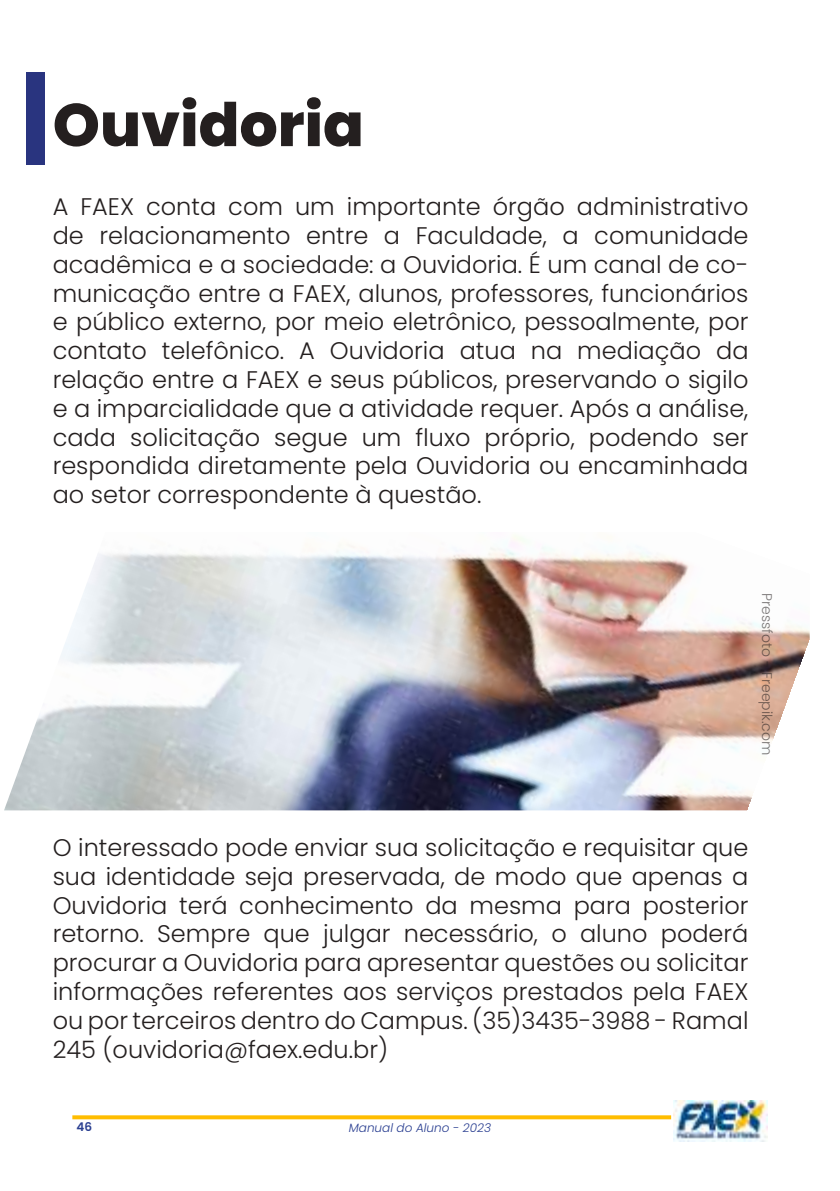
<style>
.page{position:relative;width:840px;height:1191px;background:#fff}
.page>*{position:absolute;margin:0;border:0;box-sizing:border-box;transform-origin:0 0}
.t1{font:800 60px "Poppins";color:#241f1f}
.t2{font:300 24px/28.8px "Poppins";color:#241f1f;text-align:justify}
.t3{font:300 14px "Poppins";color:#241f1f}
.t4{font:italic 300 12px "Poppins";color:#2a3f91}
.t5{font:600 12px "Poppins";color:#2a3f91}
</style>
<div class="page">
<img style="left:673px;top:1100px;width:94px;height:41px">
<svg style="left:72px;top:1115px;width:598px;height:4px;background:#ffc215"></svg>
<img style="left:4px;top:535px;width:805px;height:275px">
<div style="left:26px;top:72px;width:18px;height:92px;background:#29347f"></div>
<h1 class="t1" style="left:53px;top:90px;width:312px">Ouvidoria</h1>
<p class="t2" style="left:53px;top:192px;width:697px">A FAEX conta com um importante órgão administrativo de relacionamento entre a Faculdade, a comunidade acadêmica e a sociedade: a Ouvidoria. É um canal de co&shy;municação entre a FAEX, alunos, professores, funcionários e público externo, por meio eletrônico, pessoalmente, por contato telefônico. A Ouvidoria atua na mediação da relação entre a FAEX e seus públicos, preservando o sigilo e a imparcialidade que a atividade requer. Após a análise, cada solicitação segue um fluxo próprio, podendo ser respondida diretamente pela Ouvidoria ou encaminhada ao setor correspondente à questão.</p>
<p class="t3" style="left:774px;top:593px;width:163px;rotate:90deg">Pressfoto - Freepik.com</p>
<p class="t2" style="left:53px;top:833px;width:697px">O interessado pode enviar sua solicitação e requisitar que sua identidade seja preservada, de modo que apenas a Ouvidoria terá conhecimento da mesma para posterior retorno. Sempre que julgar necessário, o aluno poderá procurar a Ouvidoria para apresentar questões ou solicitar informações referentes aos serviços prestados pela FAEX ou por terceiros dentro do Campus. (35)3435-3988 - Ramal 245 (ouvidoria@faex.edu.br)</p>
<p class="t5" style="left:77px;top:1120px;width:17px">46</p>
<p class="t4" style="left:348px;top:1121px;width:144px">Manual do Aluno - 2023</p>
</div>
